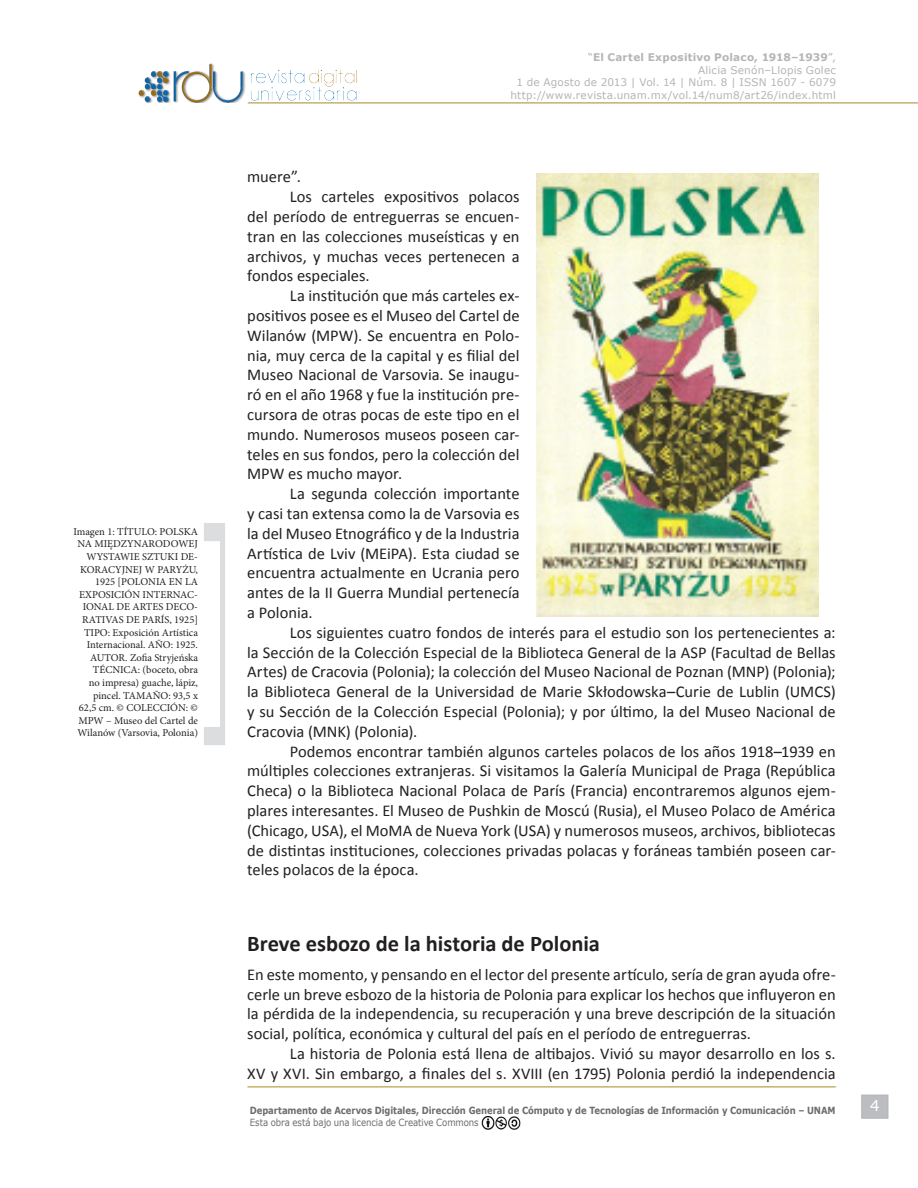
<style>
.page{position:relative;width:918px;height:1188px;background:#fff}
.page>*{position:absolute;margin:0;border:0;box-sizing:border-box;transform-origin:0 0}
.subtitulo_2_de_texto{font:700 22.5px "Calibri";letter-spacing:-.005em;color:#231f20}
.subtitulo_2_de_texto-2{font:16.5px/19.8px "Calibri";color:#231f20;text-align:justify}
.t1{font:15px "Verdana";color:#fff}
.epigrafe{font:10.5px/12.6px "Minion Pro";color:#231f20;text-align:right}
.t2{font:10.5px/12.6px "Verdana";letter-spacing:.015em;color:#b4b5b8;text-align:right}
.t3{font:700 9.9px "Verdana";letter-spacing:-.01em;color:#6c6d70;scale:.86 1}
.t4{font:9.9px "Verdana";letter-spacing:-.01em;color:#6c6d70;scale:.87 1}
.s1{font-weight:700}
</style>
<div class="page">
<div style="left:861px;top:1095px;width:27px;height:24px;background:#bcbdc0"></div>
<img style="left:138px;top:63px;width:218px;height:39px">
<hr style="left:247px;top:102px;width:671px;height:2px;background:#cbb87c">
<hr style="left:248px;top:103px;width:670px;height:1px;background:#ba9b32">
<hr style="left:247px;top:1086px;width:589px;height:2px;background:#cab677">
<hr style="left:248px;top:1087px;width:588px;height:1px;background:#ba9b32">
<img style="left:481px;top:1116px;width:39px;height:14px">
<svg style="left:204px;top:523px;width:21px;height:222px"></svg>
<img style="left:537px;top:174px;width:282px;height:443px">
<p class="epigrafe" style="left:73px;top:525px;width:126px">Imagen 1: TÍTULO: POLSKA<br>NA MIĘDZYNARODOWEJ<br>WYSTAWIE SZTUKI DE-<br>KORACYJNEJ W PARYŻU,<br>1925 [POLONIA EN LA<br>EXPOSICIÓN INTERNAC-<br>IONAL DE ARTES DECO-<br>RATIVAS DE PARÍS, 1925]<br>TIPO: Exposición Artística<br>Internacional. AÑO: 1925.<br>AUTOR. Zofia Stryjeńska<br>TÉCNICA: (boceto, obra<br>no impresa) guache, lápiz, pincel. TAMAÑO: 93,5 x<br>62,5 cm. © COLECCIÓN: ©<br>MPW – Museo del Cartel de<br>Wilanów (Varsovia, Polonia)</p>
<p class="t2" style="left:511px;top:51px;width:327px">“<span class="s1">El Cartel Expositivo Polaco, 1918–1939</span>”,<br>Alicia Senón–Llopis Golec<br>1 de Agosto de 2013 | Vol. 14 | Núm. 8 | ISSN 1607 - 6079 http://www.revista.unam.mx/vol.14/num8/art26/index.html</p>
<p class="subtitulo_2_de_texto-2" style="left:247px;top:167px;width:55px">muere”.</p>
<p class="subtitulo_2_de_texto-2" style="left:247px;top:187px;width:274px;text-indent:43px">Los carteles expositivos polacos del período de entreguerras se encuen&shy;tran en las colecciones museísticas y en archivos, y muchas veces pertenecen a fondos especiales.</p>
<p class="subtitulo_2_de_texto-2" style="left:247px;top:286px;width:274px;text-indent:43px">La institución que más carteles ex&shy;positivos posee es el Museo del Cartel de Wilanów (MPW). Se encuentra en Polo&shy;nia, muy cerca de la capital y es filial del Museo Nacional de Varsovia. Se inaugu&shy;ró en el año 1968 y fue la institución pre&shy;cursora de otras pocas de este tipo en el mundo. Numerosos museos poseen car&shy;teles en sus fondos, pero la colección del MPW es mucho mayor.</p>
<p class="subtitulo_2_de_texto-2" style="left:247px;top:484px;width:274px;text-indent:43px">La segunda colección importante y casi tan extensa como la de Varsovia es la del Museo Etnográfico y de la Industria Artística de Lviv (MEiPA). Esta ciudad se encuentra actualmente en Ucrania pero antes de la II Guerra Mundial pertenecía a Polonia.</p>
<p class="subtitulo_2_de_texto-2" style="left:247px;top:623px;width:590px;text-indent:43px">Los siguientes cuatro fondos de interés para el estudio son los pertenecientes a: la Sección de la Colección Especial de la Biblioteca General de la ASP (Facultad de Bellas Artes) de Cracovia (Polonia); la colección del Museo Nacional de Poznan (MNP) (Polonia); la Biblioteca General de la Universidad de Marie Skłodowska–Curie de Lublin (UMCS) y su Sección de la Colección Especial (Polonia); y por último, la del Museo Nacional de Cracovia (MNK) (Polonia).</p>
<p class="subtitulo_2_de_texto-2" style="left:247px;top:741px;width:590px;text-indent:43px">Podemos encontrar también algunos carteles polacos de los años 1918–1939 en múltiples colecciones extranjeras. Si visitamos la Galería Municipal de Praga (República Checa) o la Biblioteca Nacional Polaca de París (Francia) encontraremos algunos ejem&shy;plares interesantes. El Museo de Pushkin de Moscú (Rusia), el Museo Polaco de América (Chicago, USA), el MoMA de Nueva York (USA) y numerosos museos, archivos, bibliotecas de distintas instituciones, colecciones privadas polacas y foráneas también poseen car&shy;teles polacos de la época.</p>
<p class="subtitulo_2_de_texto" style="left:247px;top:929px;width:354px">Breve esbozo de la historia de Polonia</p>
<p class="subtitulo_2_de_texto-2" style="left:247px;top:965px;width:590px">En este momento, y pensando en el lector del presente artículo, sería de gran ayuda ofre&shy;cerle un breve esbozo de la historia de Polonia para explicar los hechos que influyeron en la pérdida de la independencia, su recuperación y una breve descripción de la situación social, política, económica y cultural del país en el período de entreguerras.</p>
<p class="subtitulo_2_de_texto-2" style="left:247px;top:1044px;width:590px;text-align:right">La historia de Polonia está llena de altibajos. Vivió su mayor desarrollo en los s.<br>XV y XVI. Sin embargo, a finales del s. XVIII (en 1795) Polonia perdió la independencia</p>
<p class="t3" style="left:250px;top:1104px;width:683px">Departamento de Acervos Digitales, Dirección General de Cómputo y de Tecnologías de Información y Comunicación – UNAM</p>
<p class="t4" style="left:250px;top:1115px;width:265px">Esta obra está bajo una licencia de Creative Commons</p>
<p class="t1" style="left:870px;top:1096px;width:11px">4</p>
</div>
